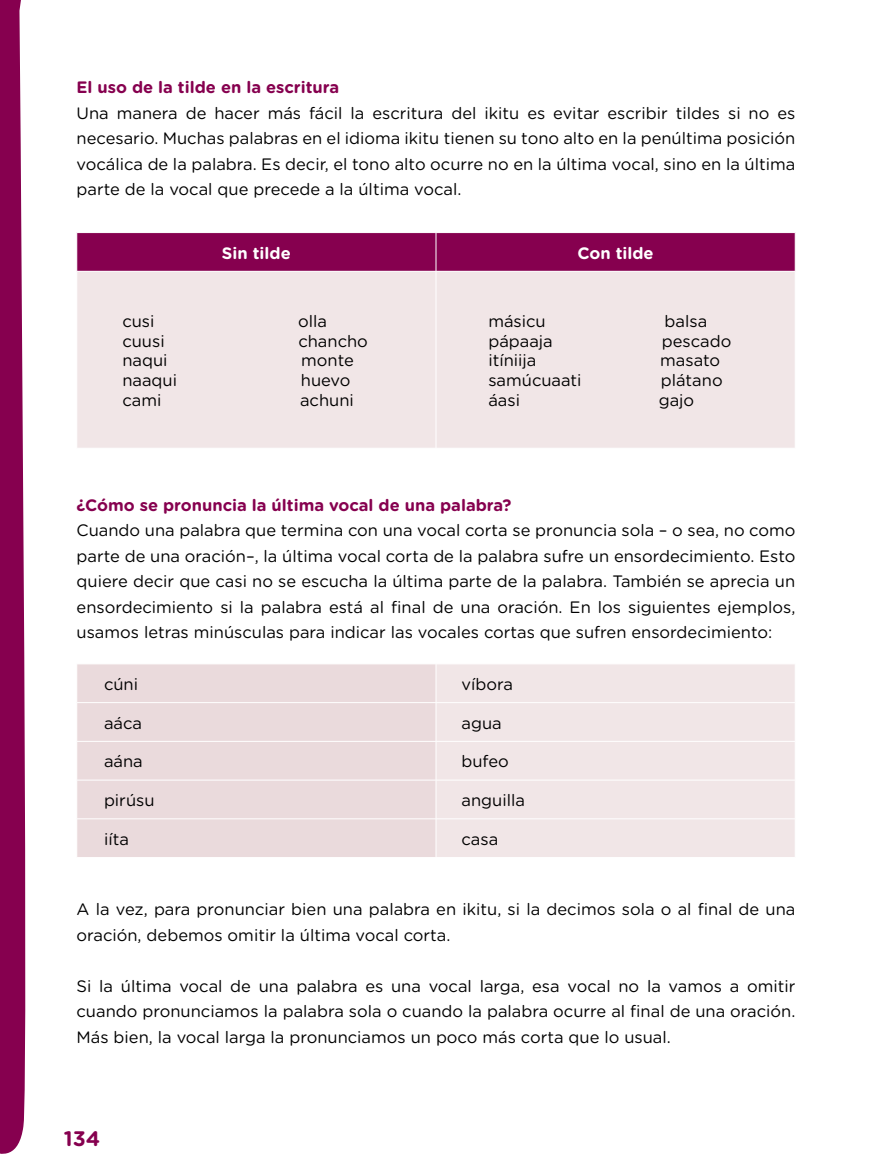
<style>
.page{position:relative;width:872px;height:1170px;background:#fff}
.page>*{position:absolute;margin:0;border:0;box-sizing:border-box;transform-origin:0 0}
.t1{font:700 21px "Gotham Rounded";color:#86004f}
.t2{font:16.5px/25.5px "Gotham Rounded";color:#000;text-align:justify}
.t3{font:700 16.5px "Gotham Rounded";color:#86004f}
.t4{font:700 16.5px "Gotham Rounded";color:#fff}
</style>
<div class="page">
<svg style="left:0;top:0;width:26px;height:1154px;background:#931c62"></svg>
<div style="left:77px;top:233px;width:718px;height:38px;background:#86004f"></div>
<div style="left:77px;top:272px;width:718px;height:176px;background:#f1e6e7"></div>
<hr style="left:436px;top:233px;width:1px;height:38px;background:#fff">
<hr style="left:436px;top:271px;width:1px;height:177px;background:#fff">
<div style="left:77px;top:664px;width:359px;height:193px;background:#eadadc"></div>
<div style="left:437px;top:664px;width:358px;height:193px;background:#f1e6e7"></div>
<hr style="left:77px;top:702px;width:359px;height:1px;background:#fff">
<hr style="left:436px;top:702px;width:359px;height:1px;background:#fff">
<hr style="left:77px;top:741px;width:359px;height:1px;background:#fff">
<hr style="left:436px;top:741px;width:359px;height:1px;background:#fff">
<hr style="left:77px;top:779px;width:359px;height:1px;background:#fff">
<hr style="left:436px;top:779px;width:359px;height:1px;background:#fff">
<hr style="left:77px;top:818px;width:359px;height:1px;background:#fff">
<hr style="left:436px;top:818px;width:359px;height:1px;background:#fff">
<p class="t3" style="left:77px;top:75px;width:264px">El uso de la tilde en la escritura</p>
<p class="t2" style="left:77px;top:100px;width:720px">Una manera de hacer más fácil la escritura del ikitu es evitar escribir tildes si no es necesario. Muchas palabras en el idioma ikitu tienen su tono alto en la penúltima posición vocálica de la palabra. Es decir, el tono alto ocurre no en la última vocal, sino en la última parte de la vocal que precede a la última vocal.</p>
<p class="t4" style="left:222px;top:240px;width:70px">Sin tilde</p>
<p class="t4" style="left:577px;top:240px;width:78px">Con tilde</p>
<p class="t2" style="left:122px;top:307px;width:34px">cusi</p>
<p class="t2" style="left:298px;top:307px;width:30px">olla</p>
<p class="t2" style="left:122px;top:327px;width:44px">cuusi</p>
<p class="t2" style="left:298px;top:327px;width:71px">chancho</p>
<p class="t2" style="left:122px;top:347px;width:47px">naqui</p>
<p class="t2" style="left:301px;top:347px;width:54px">monte</p>
<p class="t2" style="left:122px;top:367px;width:56px">naaqui</p>
<p class="t2" style="left:301px;top:367px;width:51px">huevo</p>
<p class="t2" style="left:122px;top:386px;width:41px">cami</p>
<p class="t2" style="left:300px;top:386px;width:55px">achuni</p>
<p class="t2" style="left:488px;top:307px;width:59px">másicu</p>
<p class="t2" style="left:664px;top:307px;width:44px">balsa</p>
<p class="t2" style="left:488px;top:327px;width:66px">pápaaja</p>
<p class="t2" style="left:662px;top:327px;width:71px">pescado</p>
<p class="t2" style="left:488px;top:347px;width:50px">itíniija</p>
<p class="t2" style="left:660px;top:347px;width:62px">masato</p>
<p class="t2" style="left:488px;top:367px;width:95px">samúcuaati</p>
<p class="t2" style="left:661px;top:367px;width:63px">plátano</p>
<p class="t2" style="left:488px;top:386px;width:33px">áasi</p>
<p class="t2" style="left:658px;top:386px;width:37px">gajo</p>
<p class="t3" style="left:77px;top:492px;width:436px">¿Cómo se pronuncia la última vocal de una palabra?</p>
<p class="t2" style="left:77px;top:516px;width:720px">Cuando una palabra que termina con una vocal corta se pronuncia sola – o sea, no como parte de una oración–, la última vocal corta de la palabra sufre un ensordecimiento. Esto quiere decir que casi no se escucha la última parte de la palabra. También se aprecia un ensordecimiento si la palabra está al final de una oración. En los siguientes ejemplos, usamos letras minúsculas para indicar las vocales cortas que sufren ensordecimiento:</p>
<p class="t2" style="left:104px;top:670px;width:36px">cúni</p>
<p class="t2" style="left:461px;top:670px;width:53px">víbora</p>
<p class="t2" style="left:104px;top:709px;width:40px">aáca</p>
<p class="t2" style="left:461px;top:709px;width:42px">agua</p>
<p class="t2" style="left:104px;top:748px;width:40px">aána</p>
<p class="t2" style="left:461px;top:748px;width:49px">bufeo</p>
<p class="t2" style="left:104px;top:786px;width:52px">pirúsu</p>
<p class="t2" style="left:461px;top:786px;width:65px">anguilla</p>
<p class="t2" style="left:104px;top:825px;width:26px">iíta</p>
<p class="t2" style="left:461px;top:825px;width:38px">casa</p>
<p class="t2" style="left:77px;top:895px;width:720px">A la vez, para pronunciar bien una palabra en ikitu, si la decimos sola o al final de una oración, debemos omitir la última vocal corta.</p>
<p class="t2" style="left:77px;top:972px;width:720px">Si la última vocal de una palabra es una vocal larga, esa vocal no la vamos a omitir cuando pronunciamos la palabra sola o cuando la palabra ocurre al final de una oración.<br>Más bien, la vocal larga la pronunciamos un poco más corta que lo usual.</p>
<p class="t1" style="left:64px;top:1122px;width:38px">134</p>
</div>
